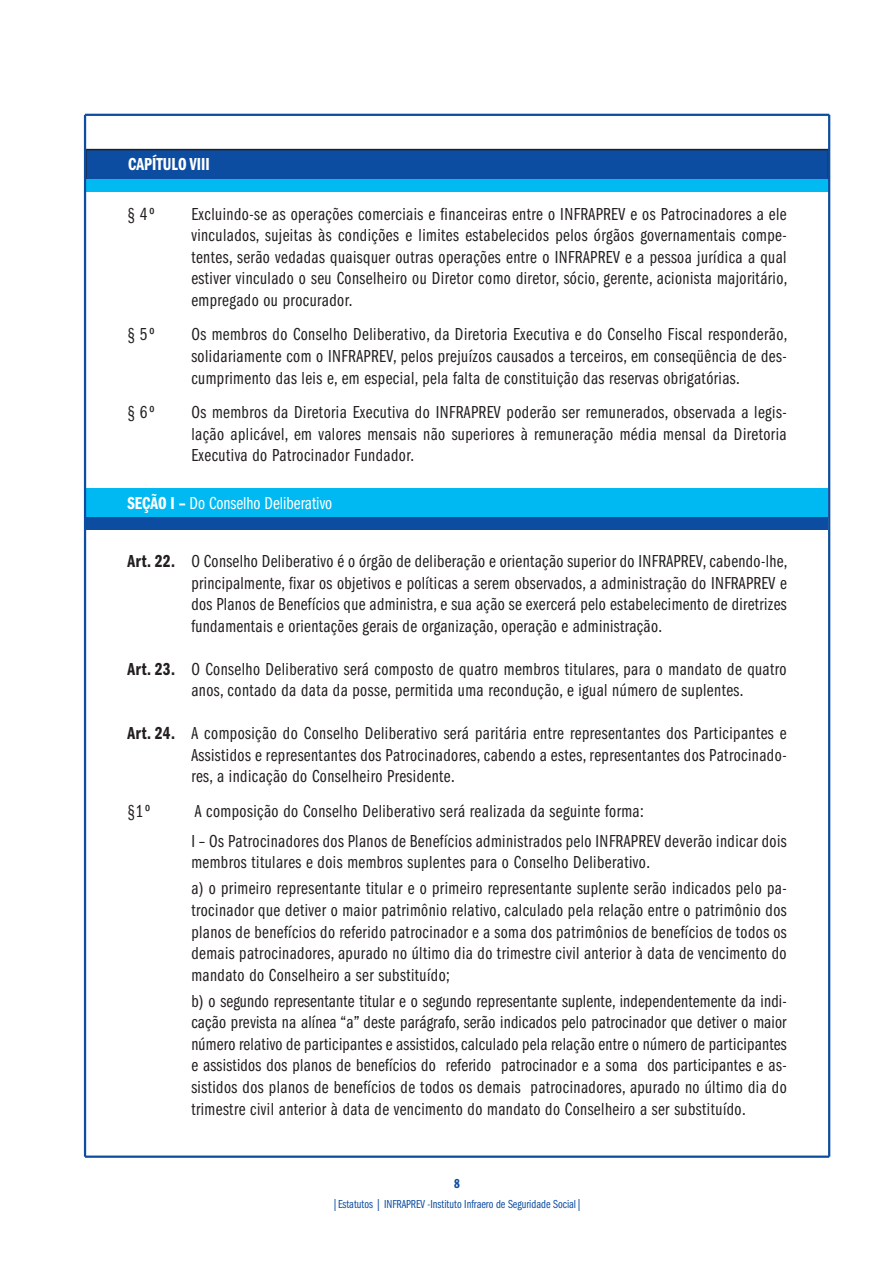
<style>
.page{position:relative;width:893px;height:1263px;background:#fff}
.page>*{position:absolute;margin:0;border:0;box-sizing:border-box;transform-origin:0 0}
.artigos{font:18px/21.6px "ITC Franklin Gothic Std Bk Cp";letter-spacing:.025em;color:#231f20;text-align:justify}
.artigos_numerados{font:18px/21.6px "ITC Franklin Gothic Std Bk Cp";letter-spacing:.025em;color:#231f20}
.paragrafos_artigo{font:18px "ITC Franklin Gothic Std Bk Cp";letter-spacing:.025em;color:#231f20}
.titulo_seção{font:18px "ITC Franklin Gothic Std Bk Cp";color:#fff}
.titulo_II{font:18px "ITC Franklin Gothic Std Dm Cp";color:#fff}
.t1{font:13.5px "ITC Franklin Gothic Std Dm Cp";color:#0d4da1}
.t2{font:12px "ITC Franklin Gothic Std Bk Cp";color:#0d4da1}
.s1{font-family:"ITC Franklin Gothic Std Dm Cp"}
</style>
<div class="page">
<div style="left:86px;top:150px;width:742px;height:29px;background:#0d4da1"></div>
<div style="left:86px;top:179px;width:742px;height:12px;background:#00baf1"></div>
<hr style="left:85px;top:149px;width:744px;height:1px;background:#231f20">
<hr style="left:85px;top:150px;width:2px;height:29px;background:#231f20">
<div style="left:85px;top:488px;width:743px;height:30px;background:#00b9f2"></div>
<div style="left:85px;top:518px;width:743px;height:12px;background:#0d4da1"></div>
<hr style="left:828px;top:115px;width:2px;height:1042px;background:#0d4da1">
<hr style="left:85px;top:1155px;width:744px;height:3px;background:#0d4da1">
<hr style="left:84px;top:115px;width:2px;height:1042px;background:#0d4da1">
<hr style="left:85px;top:114px;width:744px;height:2px;background:#0d4da1">
<p class="titulo_II" style="left:128px;top:155px;width:83px">CAPÍTULO VIII</p>
<p class="artigos" style="left:128px;top:203px;width:30px">§ 4º</p>
<p class="artigos" style="left:191px;top:203px;width:598px">Excluindo-se as operações comerciais e financeiras entre o INFRAPREV e os Patrocinadores a ele vinculados, sujeitas às condições e limites estabelecidos pelos órgãos governamentais compe&shy;tentes, serão vedadas quaisquer outras operações entre o INFRAPREV e a pessoa jurídica a qual estiver vinculado o seu Conselheiro ou Diretor como diretor, sócio, gerente, acionista majoritário, empregado ou procurador.</p>
<p class="artigos" style="left:128px;top:324px;width:30px">§ 5º</p>
<p class="artigos" style="left:191px;top:324px;width:598px">Os membros do Conselho Deliberativo, da Diretoria Executiva e do Conselho Fiscal responderão, solidariamente com o INFRAPREV, pelos prejuízos causados a terceiros, em conseqüência de des&shy;cumprimento das leis e, em especial, pela falta de constituição das reservas obrigatórias.</p>
<p class="artigos" style="left:128px;top:401px;width:30px">§ 6º</p>
<p class="artigos" style="left:191px;top:401px;width:597px">Os membros da Diretoria Executiva do INFRAPREV poderão ser remunerados, observada a legis&shy;lação aplicável, em valores mensais não superiores à remuneração média mensal da Diretoria Executiva do Patrocinador Fundador.</p>
<p class="titulo_seção" style="left:128px;top:493px;width:206px"><span class="s1">SEÇÃO I –</span> Do Conselho Deliberativo</p>
<p class="artigos" style="left:191px;top:551px;width:598px;text-indent:-64px"><span class="s1">Art. 22.</span> O Conselho Deliberativo é o órgão de deliberação e orientação superior do INFRAPREV, cabendo-lhe, principalmente, fixar os objetivos e políticas a serem observados, a administração do INFRAPREV e dos Planos de Benefícios que administra, e sua ação se exercerá pelo estabelecimento de diretrizes fundamentais e orientações gerais de organização, operação e administração.</p>
<p class="artigos" style="left:191px;top:658px;width:597px;text-indent:-64px"><span class="s1">Art. 23.</span> O Conselho Deliberativo será composto de quatro membros titulares, para o mandato de quatro anos, contado da data da posse, permitida uma recondução, e igual número de suplentes.</p>
<p class="artigos" style="left:191px;top:723px;width:597px;text-indent:-64px"><span class="s1">Art. 24.</span> A composição do Conselho Deliberativo será paritária entre representantes dos Participantes e Assistidos e representantes dos Patrocinadores, cabendo a estes, representantes dos Patrocinado&shy;res, a indicação do Conselheiro Presidente.</p>
<p class="paragrafos_artigo" style="left:128px;top:801px;width:25px">§1º</p>
<p class="paragrafos_artigo" style="left:195px;top:801px;width:451px">A composição do Conselho Deliberativo será realizada da seguinte forma:</p>
<p class="artigos_numerados" style="left:191px;top:830px;width:597px">I – Os Patrocinadores dos Planos de Benefícios administrados pelo INFRAPREV deverão indicar dois membros titulares e dois membros suplentes para o Conselho Deliberativo.</p>
<p class="artigos_numerados" style="left:191px;top:878px;width:597px;text-align:justify">a) o primeiro representante titular e o primeiro representante suplente serão indicados pelo pa&shy;trocinador que detiver o maior patrimônio relativo, calculado pela relação entre o patrimônio dos planos de benefícios do referido patrocinador e a soma dos patrimônios de benefícios de todos os demais patrocinadores, apurado no último dia do trimestre civil anterior à data de vencimento do mandato do Conselheiro a ser substituído;</p>
<p class="artigos" style="left:191px;top:990px;width:597px">b) o segundo representante titular e o segundo representante suplente, independentemente da indi&shy;cação prevista na alínea “a” deste parágrafo, serão indicados pelo patrocinador que detiver o maior número relativo de participantes e assistidos, calculado pela relação entre o número de participantes e assistidos dos planos de benefícios do referido patrocinador e a soma dos participantes e as&shy;sistidos dos planos de benefícios de todos os demais patrocinadores, apurado no último dia do trimestre civil anterior à data de vencimento do mandato do Conselheiro a ser substituído.</p>
<p class="t1" style="left:454px;top:1176px;width:7px">8</p>
<p class="t2" style="left:332px;top:1198px;width:252px">|Estatutos | INFRAPREV -Instituto Infraero de Seguridade Social|</p>
</div>
